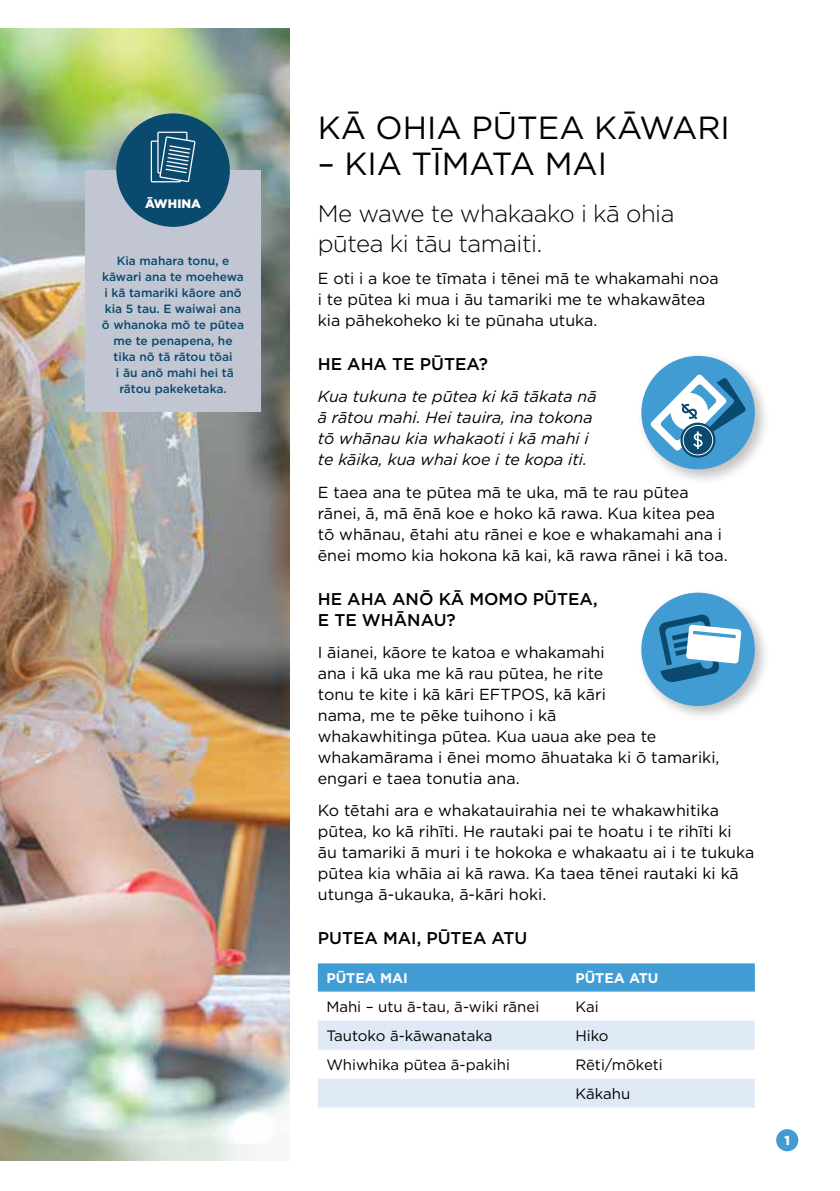
<style>
.page{position:relative;width:840px;height:1191px;background:#fff}
.page>*{position:absolute;margin:0;border:0;box-sizing:border-box;transform-origin:0 0}
.t1{font:32px "Gotham";color:#000}
.t2{font:300 24px/30px "Gotham";letter-spacing:-.02em;color:#000}
.t3{font:500 17px/21px "Gotham";color:#000}
.t4{font:16px/21px "Gotham";color:#000}
.t5{font:italic 16px/21px "Gotham";color:#000}
.t6{font:15px/29px "Gotham";color:#000}
.t7{font:700 14px "Gotham";color:#fff}
.t8{font:900 13px "Gotham";color:#fff}
.t9{font:900 12.4px "Gotham";letter-spacing:.01em;color:#fff}
.t10{font:500 12px/16px "Gotham";color:#094a6e;text-align:center}
</style>
<div class="page">
<img style="left:0;top:28px;width:289px;height:1132px">
<div style="left:317px;top:963px;width:437px;height:28px;background:#419cd4"></div>
<svg style="left:318px;top:1020px;width:436px;height:87px"></svg>
<div style="left:85px;top:170px;width:176px;height:242px;background:#c2c6d2"></div>
<div style="left:635px;top:350px;width:136px;height:136px;background:#000;opacity:.25"></div>
<div style="left:641px;top:356px;width:113px;height:113px;background:#419cd4;border-radius:50%"></div>
<svg style="left:680px;top:422px;width:35px;height:35px"></svg>
<div style="left:682px;top:425px;width:30px;height:30px;border:1px solid #fff;border-radius:50%"></div>
<svg style="left:650px;top:374px;width:95px;height:77px"></svg>
<div style="left:636px;top:588px;width:134px;height:133px;background:#000;opacity:.25"></div>
<div style="left:641px;top:592px;width:113px;height:114px;background:#419cd4;border-radius:50%"></div>
<svg style="left:659px;top:614px;width:82px;height:68px"></svg>
<div style="left:116px;top:113px;width:114px;height:114px;background:#094a6e;border-radius:50%"></div>
<svg style="left:151px;top:132px;width:44px;height:50px"></svg>
<div style="left:775px;top:1129px;width:22px;height:22px;background:#419cd4;border-radius:50%"></div>
<p class="t9" style="left:145px;top:195px;width:57px">ĀWHINA</p>
<p class="t10" style="left:102px;top:253px;width:144px">Kia mahara tonu, e kāwari ana te moehewa i kā tamariki kāore anō kia 5 tau. E waiwai ana ō whanoka mō te pūtea me te penapena, he tika nō tā rātou tōai<br>i āu anō mahi hei tā rātou pakeketaka.</p>
<h1 class="t1" style="left:317px;top:107px;width:413px">KĀ OHIA PŪTEA KĀWARI</h1>
<h1 class="t1" style="left:317px;top:143px;width:291px">– KIA TĪMATA MAI</h1>
<h2 class="t2" style="left:317px;top:198px;width:358px">Me wawe te whakaako i kā ohia pūtea ki tāu tamaiti.</h2>
<p class="t4" style="left:317px;top:268px;width:402px">E oti i a koe te tīmata i tēnei mā te whakamahi noa i te pūtea ki mua i āu tamariki me te whakawātea kia pāhekoheko ki te pūnaha utuka.</p>
<p class="t3" style="left:317px;top:353px;width:172px">HE AHA TE PŪTEA?</p>
<p class="t5" style="left:317px;top:386px;width:280px">Kua tukuna te pūtea ki kā tākata nā ā rātou mahi. Hei tauira, ina tokona tō whānau kia whakaoti i kā mahi i te kāika, kua whai koe i te kopa iti.</p>
<p class="t4" style="left:317px;top:481px;width:411px">E taea ana te pūtea mā te uka, mā te rau pūtea rānei, ā, mā ēnā koe e hoko kā rawa. Kua kitea pea tō whānau, ētahi atu rānei e koe e whakamahi ana i ēnei momo kia hokona kā kai, kā rawa rānei i kā toa.</p>
<p class="t3" style="left:317px;top:588px;width:281px">HE AHA ANŌ KĀ MOMO PŪTEA,<br>E TE WHĀNAU?</p>
<p class="t4" style="left:317px;top:641px;width:403px">I āianei, kāore te katoa e whakamahi<br>ana i kā uka me kā rau pūtea, he rite<br>tonu te kite i kā kāri EFTPOS, kā kāri<br>nama, me te pēke tuihono i kā<br>whakawhitinga pūtea. Kua uaua ake pea te whakamārama i ēnei momo āhuataka ki ō tamariki, engari e taea tonutia ana.</p>
<p class="t4" style="left:317px;top:799px;width:438px">Ko tētahi ara e whakatauirahia nei te whakawhitika pūtea, ko kā rihīti. He rautaki pai te hoatu i te rihīti ki āu tamariki ā muri i te hokoka e whakaatu ai i te tukuka pūtea kia whāia ai kā rawa. Ka taea tēnei rautaki ki kā utunga ā-ukauka, ā-kāri hoki.</p>
<p class="t3" style="left:317px;top:927px;width:211px">PUTEA MAI, PŪTEA ATU</p>
<p class="t7" style="left:326px;top:969px;width:83px">PŪTEA MAI</p>
<p class="t7" style="left:575px;top:969px;width:85px">PŪTEA ATU</p>
<p class="t6" style="left:326px;top:992px;width:214px">Mahi – utu ā-tau, ā-wiki rānei</p>
<p class="t6" style="left:575px;top:992px;width:25px">Kai</p>
<p class="t6" style="left:326px;top:1021px;width:168px">Tautoko ā-kāwanataka</p>
<p class="t6" style="left:575px;top:1021px;width:35px">Hiko</p>
<p class="t6" style="left:326px;top:1050px;width:185px">Whiwhika pūtea ā-pakihi</p>
<p class="t6" style="left:575px;top:1050px;width:89px">Rēti/mōketi<br>Kākahu</p>
<p class="t8" style="left:784px;top:1131px;width:7px">1</p>
</div>
